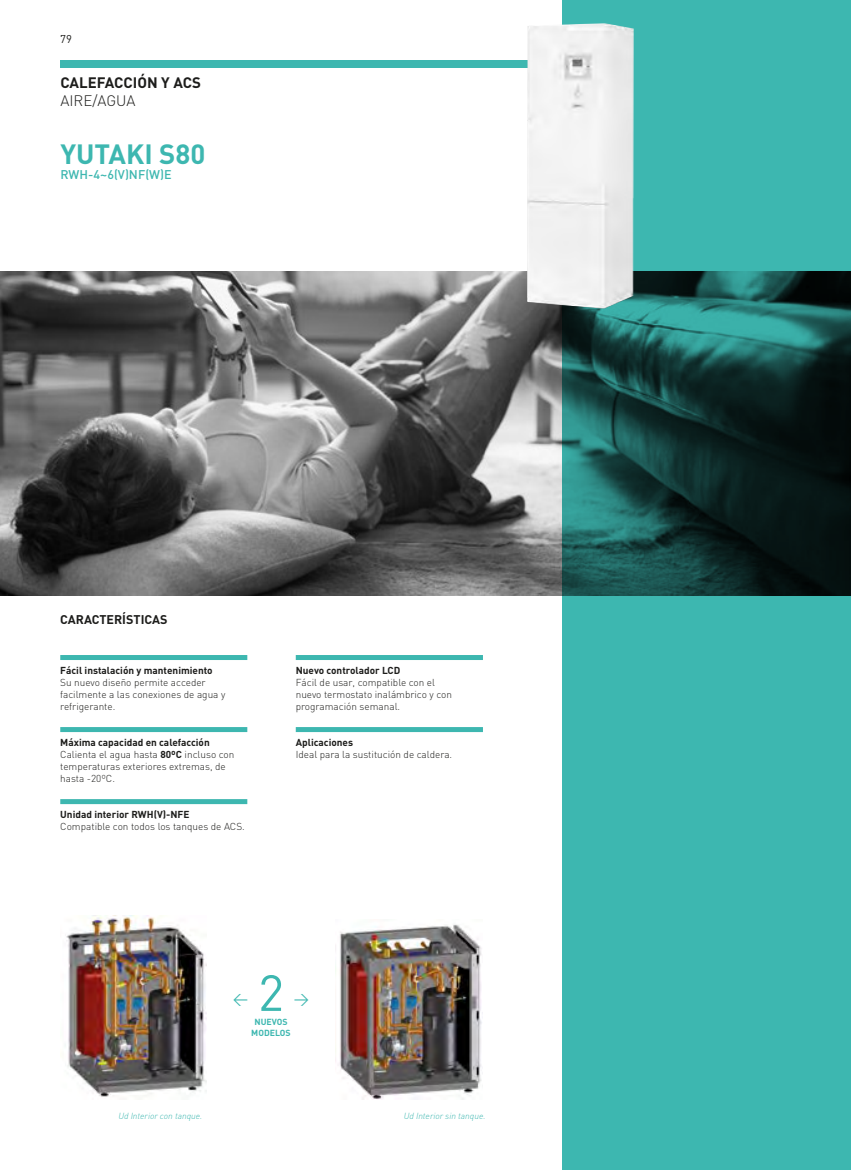
<style>
.page{position:relative;width:851px;height:1170px;background:#fff}
.page>*{position:absolute;margin:0;border:0;box-sizing:border-box;transform-origin:0 0}
.t1{font:50px "DIN";color:#3db7b0}
.t2{font:700 27.5px "DIN";color:#3db7b0}
.t3{font:700 15px "DIN";color:#1d1d1b}
.t4{font:300 15px "DIN";color:#1d1d1b}
.t5{font:15px "DIN";color:#3db7b0}
.t6{font:500 12.5px "DIN";color:#3db7b0}
.t7{font:700 12.5px "DIN";color:#1d1d1b}
.t8{font:11.25px "DIN";color:#1d1d1b}
.t9{font:300 10px/12px "DIN";color:#1d1d1b}
.t10{font:700 10px "DIN";color:#1d1d1b}
.t11{font:italic 300 8.75px "DIN";color:#3db7b0}
.t12{font:700 8.75px/10.5px "DIN";color:#3db7b0;text-align:center}
.s1{font-weight:700}
</style>
<div class="page">
<img style="left:0;top:271px;width:562px;height:324px">
<div style="left:296px;top:655px;width:187px;height:5px;background:#3db7b0"></div>
<div style="left:296px;top:727px;width:187px;height:5px;background:#3db7b0"></div>
<div style="left:60px;top:655px;width:187px;height:5px;background:#3db7b0"></div>
<div style="left:60px;top:727px;width:187px;height:5px;background:#3db7b0"></div>
<div style="left:60px;top:799px;width:187px;height:5px;background:#3db7b0"></div>
<svg style="left:562px;top:0;width:288px;height:1169px;background:#31958f"></svg>
<div style="left:60px;top:60px;width:502px;height:8px;background:#3db7b0"></div>
<hr style="left:850px;top:1138px;width:1px;height:31px;background:#3db7b0">
<img style="left:65px;top:915px;width:142px;height:182px">
<img style="left:335px;top:924px;width:148px;height:174px">
<img style="left:527px;top:23px;width:106px;height:285px">
<p class="t8" style="left:60px;top:32px;width:13px">79</p>
<h3 class="t3" style="left:60px;top:73px;width:142px">CALEFACCIÓN Y ACS</h3>
<h3 class="t4" style="left:60px;top:91px;width:77px">AIRE/AGUA</h3>
<h2 class="t2" style="left:60px;top:136px;width:146px">YUTAKI S80</h2>
<p class="t6" style="left:60px;top:167px;width:113px">RWH-4~6(V)NF(W)E</p>
<p class="t7" style="left:60px;top:611px;width:109px">CARACTERÍSTICAS</p>
<p class="t10" style="left:60px;top:664px;width:154px">Fácil instalación y mantenimiento</p>
<p class="t9" style="left:60px;top:676px;width:167px">Su nuevo diseño permite acceder facilmente a las conexiones de agua y refrigerante.</p>
<p class="t9" style="left:60px;top:736px;width:176px"><span class="s1">Máxima capacidad en calefacción<br></span>Calienta el agua hasta <span class="s1">80ºC</span> incluso con temperaturas exteriores extremas, de hasta -20ºC.</p>
<p class="t10" style="left:60px;top:808px;width:131px">Unidad interior RWH(V)-NFE</p>
<p class="t9" style="left:60px;top:820px;width:186px">Compatible con todos los tanques de ACS.</p>
<p class="t10" style="left:296px;top:664px;width:106px">Nuevo controlador LCD</p>
<p class="t9" style="left:296px;top:676px;width:158px">Fácil de usar, compatible con el nuevo termostato inalámbrico y con programación semanal.</p>
<p class="t10" style="left:296px;top:736px;width:59px">Aplicaciones</p>
<p class="t9" style="left:296px;top:748px;width:158px">Ideal para la sustitución de caldera.</p>
<h1 class="t1" style="left:258px;top:961px;width:28px">2</h1>
<p class="t12" style="left:251px;top:1016px;width:41px">NUEVOS<br>MODELOS</p>
<h3 class="t5" style="left:233px;top:989px;width:17px">&lt;</h3>
<h3 class="t5" style="left:294px;top:989px;width:17px">&gt;</h3>
<p class="t11" style="left:118px;top:1110px;width:86px">Ud Interior con tanque.</p>
<p class="t11" style="left:403px;top:1110px;width:83px">Ud Interior sin tanque.</p>
</div>
